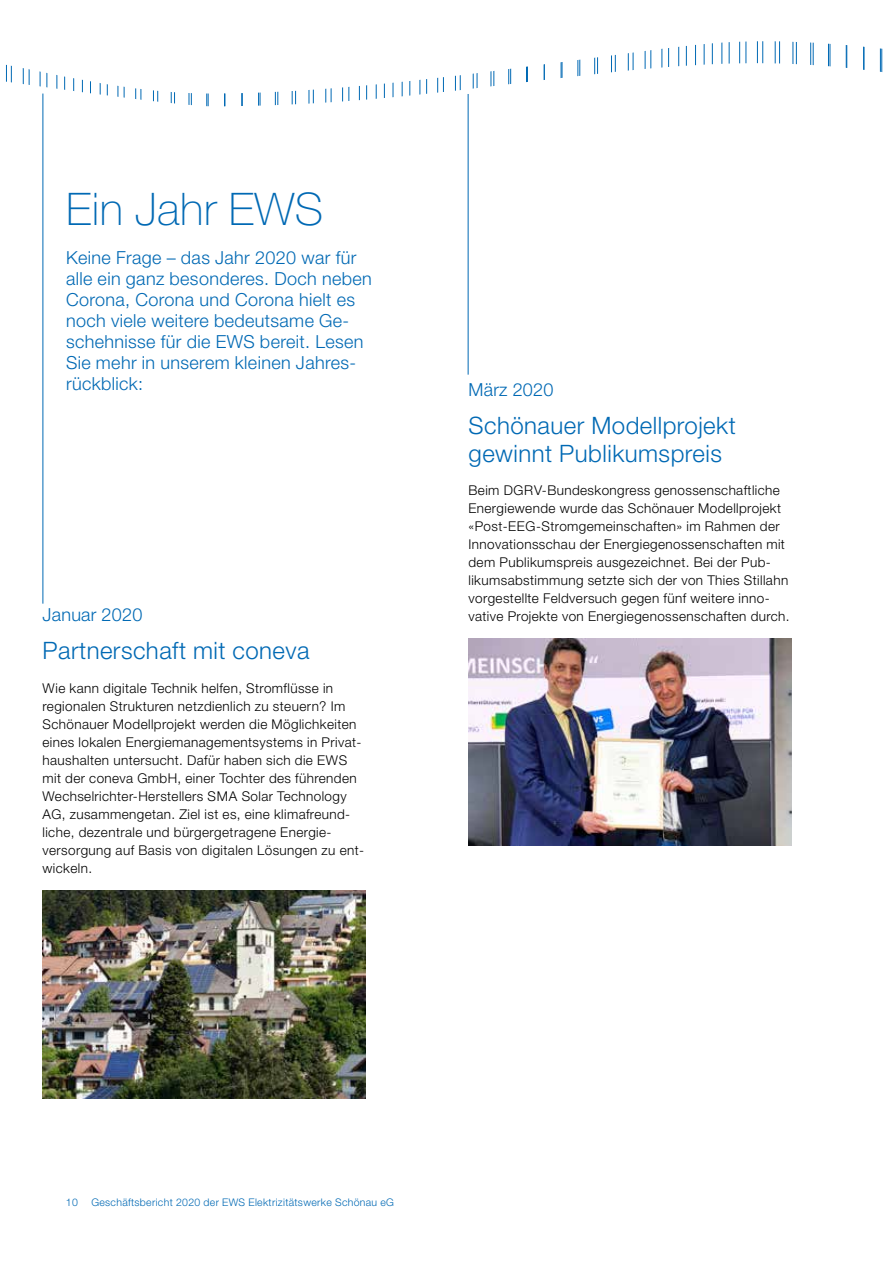
<style>
.page{position:relative;width:893px;height:1263px;background:#fff}
.page>*{position:absolute;margin:0;border:0;box-sizing:border-box;transform-origin:0 0}
.t1{font:100 45px "Helvetica Neue LT Std";letter-spacing:.01em;color:#0069b4}
.t2{font:300 24px/28.5px "Helvetica Neue LT Std";letter-spacing:.02em;color:#0069b4}
.t3{font:300 18px/21px "Helvetica Neue LT Std";letter-spacing:.02em;color:#0069b4}
.t4{font:300 13.5px/18px "Helvetica Neue LT Std";letter-spacing:.03em;color:#000}
.t5{font:300 10.5px "Helvetica Neue LT Std";letter-spacing:.03em;color:#0069b4}
</style>
<div class="page">
<img style="left:43px;top:891px;width:323px;height:207px">
<img style="left:468px;top:639px;width:324px;height:207px">
<hr style="left:43px;top:94px;width:1px;height:510px;background:#0069b4">
<hr style="left:468px;top:94px;width:1px;height:281px;background:#0069b4">
<hr style="left:11px;top:41px;width:1px;height:65px;background:#0069b4">
<hr style="left:29px;top:41px;width:1px;height:65px;background:#0069b4">
<hr style="left:47px;top:41px;width:1px;height:65px;background:#0069b4">
<hr style="left:64px;top:41px;width:1px;height:65px;background:#0069b4">
<hr style="left:82px;top:41px;width:1px;height:65px;background:#0069b4">
<hr style="left:100px;top:41px;width:1px;height:65px;background:#0069b4">
<hr style="left:118px;top:41px;width:1px;height:65px;background:#0069b4">
<hr style="left:135px;top:41px;width:1px;height:65px;background:#0069b4">
<hr style="left:153px;top:41px;width:1px;height:65px;background:#0069b4">
<hr style="left:189px;top:41px;width:1px;height:65px;background:#0069b4">
<hr style="left:206px;top:41px;width:1px;height:65px;background:#0069b4">
<hr style="left:224px;top:41px;width:1px;height:65px;background:#0069b4">
<hr style="left:242px;top:41px;width:1px;height:65px;background:#0069b4">
<hr style="left:260px;top:41px;width:1px;height:65px;background:#0069b4">
<hr style="left:277px;top:41px;width:1px;height:65px;background:#0069b4">
<hr style="left:295px;top:41px;width:1px;height:65px;background:#0069b4">
<hr style="left:313px;top:41px;width:1px;height:65px;background:#0069b4">
<hr style="left:331px;top:41px;width:1px;height:65px;background:#0069b4">
<hr style="left:348px;top:41px;width:1px;height:65px;background:#0069b4">
<hr style="left:366px;top:41px;width:1px;height:65px;background:#0069b4">
<hr style="left:384px;top:41px;width:1px;height:65px;background:#0069b4">
<hr style="left:402px;top:41px;width:1px;height:65px;background:#0069b4">
<hr style="left:420px;top:41px;width:1px;height:65px;background:#0069b4">
<hr style="left:437px;top:41px;width:1px;height:65px;background:#0069b4">
<hr style="left:455px;top:41px;width:1px;height:65px;background:#0069b4">
<hr style="left:473px;top:41px;width:1px;height:65px;background:#0069b4">
<hr style="left:491px;top:41px;width:1px;height:65px;background:#0069b4">
<hr style="left:508px;top:41px;width:1px;height:65px;background:#0069b4">
<hr style="left:526px;top:41px;width:1px;height:65px;background:#0069b4">
<hr style="left:562px;top:41px;width:1px;height:65px;background:#0069b4">
<hr style="left:579px;top:41px;width:1px;height:65px;background:#0069b4">
<hr style="left:597px;top:41px;width:1px;height:65px;background:#0069b4">
<hr style="left:615px;top:41px;width:1px;height:65px;background:#0069b4">
<hr style="left:633px;top:41px;width:1px;height:65px;background:#0069b4">
<hr style="left:650px;top:41px;width:1px;height:65px;background:#0069b4">
<hr style="left:668px;top:41px;width:1px;height:65px;background:#0069b4">
<hr style="left:686px;top:41px;width:1px;height:65px;background:#0069b4">
<hr style="left:704px;top:41px;width:1px;height:65px;background:#0069b4">
<hr style="left:721px;top:41px;width:1px;height:65px;background:#0069b4">
<hr style="left:757px;top:41px;width:1px;height:65px;background:#0069b4">
<hr style="left:775px;top:41px;width:1px;height:65px;background:#0069b4">
<hr style="left:793px;top:41px;width:1px;height:65px;background:#0069b4">
<hr style="left:810px;top:41px;width:1px;height:65px;background:#0069b4">
<hr style="left:828px;top:41px;width:1px;height:65px;background:#0069b4">
<hr style="left:864px;top:41px;width:1px;height:65px;background:#0069b4">
<hr style="left:881px;top:41px;width:1px;height:65px;background:#0069b4">
<hr style="left:171px;top:49px;width:1px;height:57px;background:#0069b4">
<hr style="left:739px;top:41px;width:1px;height:65px;background:#0069b4">
<hr style="left:6px;top:41px;width:1px;height:65px;background:#0069b4">
<hr style="left:23px;top:41px;width:1px;height:65px;background:#0069b4">
<hr style="left:40px;top:41px;width:1px;height:65px;background:#0069b4">
<hr style="left:57px;top:41px;width:1px;height:65px;background:#0069b4">
<hr style="left:73px;top:41px;width:1px;height:65px;background:#0069b4">
<hr style="left:90px;top:41px;width:1px;height:65px;background:#0069b4">
<hr style="left:107px;top:41px;width:1px;height:65px;background:#0069b4">
<hr style="left:124px;top:41px;width:1px;height:65px;background:#0069b4">
<hr style="left:141px;top:41px;width:1px;height:65px;background:#0069b4">
<hr style="left:174px;top:41px;width:1px;height:65px;background:#0069b4">
<hr style="left:191px;top:41px;width:1px;height:65px;background:#0069b4">
<hr style="left:208px;top:41px;width:1px;height:65px;background:#0069b4">
<hr style="left:225px;top:41px;width:1px;height:65px;background:#0069b4">
<hr style="left:241px;top:41px;width:1px;height:65px;background:#0069b4">
<hr style="left:258px;top:41px;width:1px;height:65px;background:#0069b4">
<hr style="left:275px;top:41px;width:1px;height:65px;background:#0069b4">
<hr style="left:292px;top:41px;width:1px;height:65px;background:#0069b4">
<hr style="left:309px;top:41px;width:1px;height:65px;background:#0069b4">
<hr style="left:325px;top:41px;width:1px;height:65px;background:#0069b4">
<hr style="left:342px;top:41px;width:1px;height:65px;background:#0069b4">
<hr style="left:359px;top:41px;width:1px;height:65px;background:#0069b4">
<hr style="left:376px;top:41px;width:1px;height:65px;background:#0069b4">
<hr style="left:393px;top:41px;width:1px;height:65px;background:#0069b4">
<hr style="left:409px;top:41px;width:1px;height:65px;background:#0069b4">
<hr style="left:426px;top:41px;width:1px;height:65px;background:#0069b4">
<hr style="left:443px;top:41px;width:1px;height:65px;background:#0069b4">
<hr style="left:460px;top:41px;width:1px;height:65px;background:#0069b4">
<hr style="left:477px;top:41px;width:1px;height:65px;background:#0069b4">
<hr style="left:493px;top:41px;width:1px;height:65px;background:#0069b4">
<hr style="left:510px;top:41px;width:1px;height:65px;background:#0069b4">
<hr style="left:527px;top:41px;width:1px;height:65px;background:#0069b4">
<hr style="left:544px;top:41px;width:1px;height:65px;background:#0069b4">
<hr style="left:561px;top:41px;width:1px;height:65px;background:#0069b4">
<hr style="left:577px;top:41px;width:1px;height:65px;background:#0069b4">
<hr style="left:594px;top:41px;width:1px;height:65px;background:#0069b4">
<hr style="left:611px;top:41px;width:1px;height:65px;background:#0069b4">
<hr style="left:628px;top:41px;width:1px;height:65px;background:#0069b4">
<hr style="left:645px;top:41px;width:1px;height:65px;background:#0069b4">
<hr style="left:661px;top:41px;width:1px;height:65px;background:#0069b4">
<hr style="left:678px;top:41px;width:1px;height:65px;background:#0069b4">
<hr style="left:695px;top:41px;width:1px;height:65px;background:#0069b4">
<hr style="left:712px;top:41px;width:1px;height:65px;background:#0069b4">
<hr style="left:729px;top:41px;width:1px;height:65px;background:#0069b4">
<hr style="left:746px;top:41px;width:1px;height:65px;background:#0069b4">
<hr style="left:762px;top:41px;width:1px;height:65px;background:#0069b4">
<hr style="left:779px;top:41px;width:1px;height:65px;background:#0069b4">
<hr style="left:796px;top:41px;width:1px;height:65px;background:#0069b4">
<hr style="left:813px;top:41px;width:1px;height:65px;background:#0069b4">
<hr style="left:830px;top:41px;width:1px;height:65px;background:#0069b4">
<hr style="left:846px;top:41px;width:1px;height:65px;background:#0069b4">
<hr style="left:863px;top:41px;width:1px;height:65px;background:#0069b4">
<hr style="left:880px;top:41px;width:1px;height:65px;background:#0069b4">
<hr style="left:157px;top:61px;width:1px;height:45px;background:#0069b4">
<h1 class="t1" style="left:66px;top:183px;width:259px">Ein Jahr EWS</h1>
<h3 class="t3" style="left:66px;top:247px;width:307px">Keine Frage – das Jahr 2020 war für alle ein ganz besonderes. Doch neben<br>Corona, Corona und Corona hielt es noch viele weitere bedeutsame Ge&shy;schehnisse für die EWS bereit. Lesen<br>Sie mehr in unserem kleinen Jahres&shy;rückblick:</h3>
<h3 class="t3" style="left:43px;top:604px;width:101px">Januar 2020</h3>
<h2 class="t2" style="left:43px;top:635px;width:269px">Partnerschaft mit coneva</h2>
<p class="t4" style="left:43px;top:679px;width:323px">Wie kann digitale Technik helfen, Stromflüsse in regionalen Strukturen netzdienlich zu steuern? Im Schönauer Modellprojekt werden die Möglichkeiten eines lokalen Energiemanagementsystems in Privat&shy;haushalten untersucht. Dafür haben sich die EWS mit der coneva GmbH, einer Tochter des führenden Wechselrichter-Herstellers SMA Solar Technology AG, zusammengetan. Ziel ist es, eine klimafreund&shy;liche, dezentrale und bürgergetragene Energie&shy;versorgung auf Basis von digitalen Lösungen zu ent&shy;wickeln.</p>
<h3 class="t3" style="left:468px;top:379px;width:87px">März 2020</h3>
<h2 class="t2" style="left:468px;top:410px;width:269px">Schönauer Modellprojekt gewinnt Publikumspreis</h2>
<p class="t4" style="left:468px;top:481px;width:323px">Beim DGRV-Bundeskongress genossenschaftliche Energiewende wurde das Schönauer Modellprojekt «Post-EEG-Stromgemeinschaften» im Rahmen der Innovationsschau der Energiegenossenschaften mit dem Publikumspreis ausgezeichnet. Bei der Pub&shy;likumsabstimmung setzte sich der von Thies Stillahn vorgestellte Feldversuch gegen fünf weitere inno&shy;vative Projekte von Energiegenossenschaften durch.</p>
<p class="t5" style="left:66px;top:1196px;width:13px">10</p>
<p class="t5" style="left:91px;top:1196px;width:304px">Geschäftsbericht 2020 der EWS Elektrizitätswerke Schönau eG</p>
</div>
